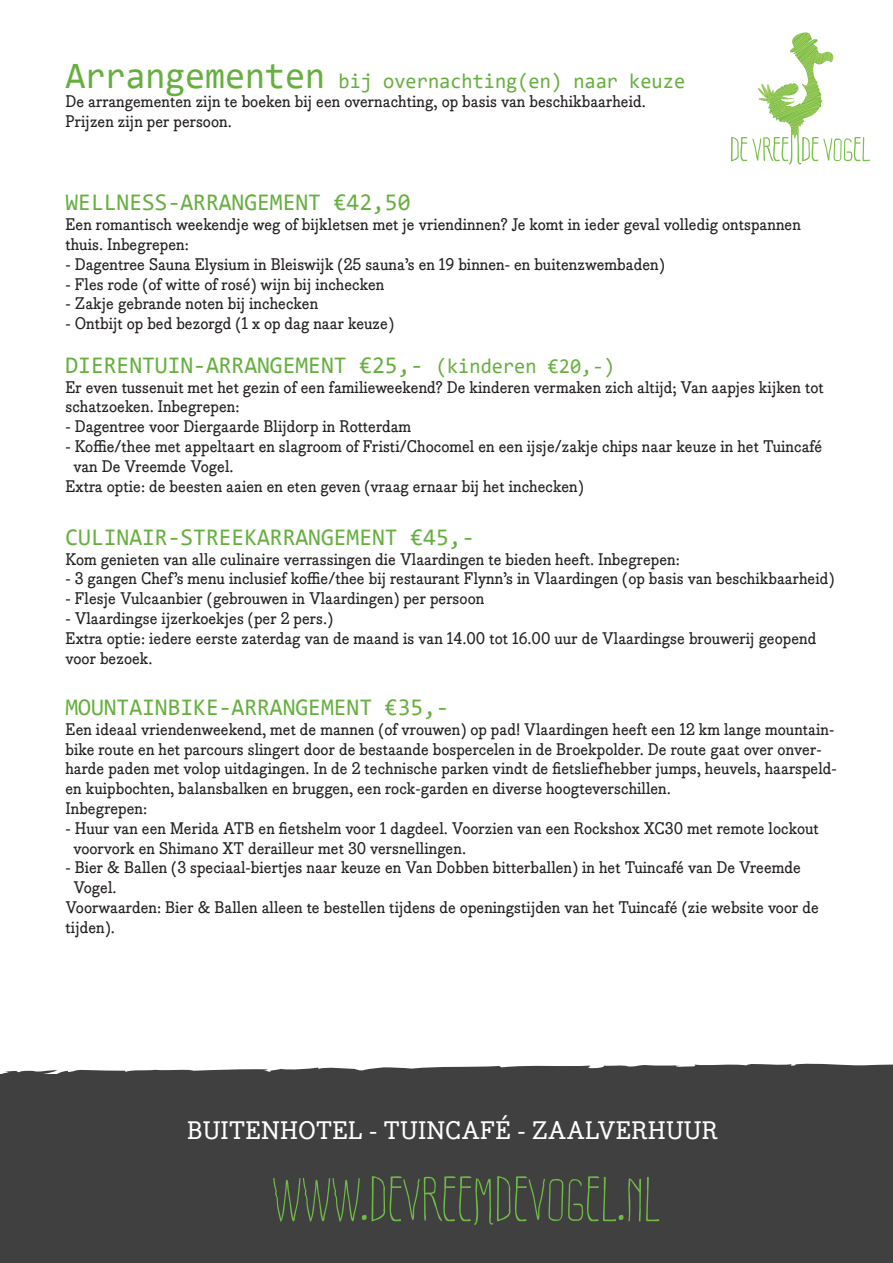
<style>
.page{position:relative;width:893px;height:1263px;background:#fff}
.page>*{position:absolute;margin:0;border:0;box-sizing:border-box;transform-origin:0 0}
.t1{font:61.05px "Ridemy Bike Pro";color:#6fbb44}
.t2{font:500 24.75px "Bodoni Egyptian Pro";color:#fff}
.t3{font:24px "Consolas";color:#66af3f}
.t4{font:21px "Consolas";color:#66af3f}
.t5{font:500 16.5px/19.8px "Bodoni Egyptian Pro";color:#231f20}
.s1{font-size:37.5px}
.s2{font-size:21px}
</style>
<div class="page">
<svg style="left:731px;top:32px;width:139px;height:132px"></svg>
<div style="left:0;top:1063px;width:893px;height:200px;background:#414041"></div>
<svg style="left:160px;top:1081px;width:14px;height:2px"></svg>
<svg style="left:210px;top:1083px;width:12px;height:3px"></svg>
<svg style="left:296px;top:1085px;width:10px;height:2px"></svg>
<p class="t4" style="left:65px;top:67px;width:621px"><span class="s1">Arrangementen</span> bij overnachting(en) naar keuze</p>
<p class="t5" style="left:65px;top:93px;width:582px">De arrangementen zijn te boeken bij een overnachting, op basis van beschikbaarheid.<br>Prijzen zijn per persoon.</p>
<h3 class="t3" style="left:65px;top:186px;width:347px">WELLNESS-ARRANGEMENT €42,50</h3>
<p class="t5" style="left:65px;top:215px;width:737px">Een romantisch weekendje weg of bijkletsen met je vriendinnen? Je komt in ieder geval volledig ontspannen thuis. Inbegrepen:</p>
<p class="t5" style="left:65px;top:255px;width:601px">- Dagentree Sauna Elysium in Bleiswijk (25 sauna’s en 19 binnen- en buitenzwembaden)</p>
<p class="t5" style="left:65px;top:275px;width:320px">- Fles rode (of witte of rosé) wijn bij inchecken</p>
<p class="t5" style="left:65px;top:294px;width:254px">- Zakje gebrande noten bij inchecken</p>
<p class="t5" style="left:65px;top:314px;width:330px">- Ontbijt op bed bezorgd (1 x op dag naar keuze)</p>
<h3 class="t3" style="left:65px;top:349px;width:551px">DIERENTUIN-ARRANGEMENT €25,- <span class="s2">(kinderen €20,-)</span></h3>
<p class="t5" style="left:65px;top:378px;width:760px">Er even tussenuit met het gezin of een familieweekend? De kinderen vermaken zich altijd; Van aapjes kijken tot schatzoeken. Inbegrepen:</p>
<p class="t5" style="left:65px;top:417px;width:347px">- Dagentree voor Diergaarde Blijdorp in Rotterdam</p>
<p class="t5" style="left:65px;top:437px;width:758px">- Koffie/thee met appeltaart en slagroom of Fristi/Chocomel en een ijsje/zakje chips naar keuze in het Tuincafé</p>
<p class="t5" style="left:73px;top:457px;width:162px">van De Vreemde Vogel.</p>
<p class="t5" style="left:65px;top:477px;width:520px">Extra optie: de beesten aaien en eten geven (vraag ernaar bij het inchecken)</p>
<h3 class="t3" style="left:65px;top:521px;width:410px">CULINAIR-STREEKARRANGEMENT €45,-</h3>
<p class="t5" style="left:66px;top:550px;width:616px">Kom genieten van alle culinaire verrassingen die Vlaardingen te bieden heeft. Inbegrepen:</p>
<p class="t5" style="left:66px;top:570px;width:770px">- 3 gangen Chef’s menu inclusief koffie/thee bij restaurant Flynn’s in Vlaardingen (op basis van beschikbaarheid)</p>
<p class="t5" style="left:66px;top:589px;width:420px">- Flesje Vulcaanbier (gebrouwen in Vlaardingen) per persoon</p>
<p class="t5" style="left:66px;top:609px;width:752px">- Vlaardingse ijzerkoekjes (per 2 pers.)<br>Extra optie: iedere eerste zaterdag van de maand is van 14.00 tot 16.00 uur de Vlaardingse brouwerij geopend voor bezoek.</p>
<h3 class="t3" style="left:66px;top:691px;width:385px">MOUNTAINBIKE-ARRANGEMENT €35,-</h3>
<p class="t5" style="left:66px;top:720px;width:773px">Een ideaal vriendenweekend, met de mannen (of vrouwen) op pad! Vlaardingen heeft een 12 km lange mountain&shy;bike route en het parcours slingert door de bestaande bospercelen in de Broekpolder. De route gaat over onver&shy;harde paden met volop uitdagingen. In de 2 technische parken vindt de fietsliefhebber jumps, heuvels, haarspeld&shy;en kuipbochten, balansbalken en bruggen, een rock-garden en diverse hoogteverschillen.<br>Inbegrepen:</p>
<p class="t5" style="left:73px;top:819px;width:747px;text-indent:-8px">- Huur van een Merida ATB en fietshelm voor 1 dagdeel. Voorzien van een Rockshox XC30 met remote lockout voorvork en Shimano XT derailleur met 30 versnellingen.</p>
<p class="t5" style="left:66px;top:858px;width:737px">- Bier &amp; Ballen (3 speciaal-biertjes naar keuze en Van Dobben bitterballen) in het Tuincafé van De Vreemde</p>
<p class="t5" style="left:73px;top:878px;width:45px">Vogel.</p>
<p class="t5" style="left:66px;top:898px;width:755px">Voorwaarden: Bier &amp; Ballen alleen te bestellen tijdens de openingstijden van het Tuincafé (zie website voor de</p>
<p class="t5" style="left:66px;top:918px;width:51px">tijden).</p>
<h2 class="t2" style="left:187px;top:1115px;width:533px">BUITENHOTEL - TUINCAFÉ - ZAALVERHUUR</h2>
<h1 class="t1" style="left:272px;top:1162px;width:389px">WWW.DEVREEMDEVOGEL.NL</h1>
</div>
